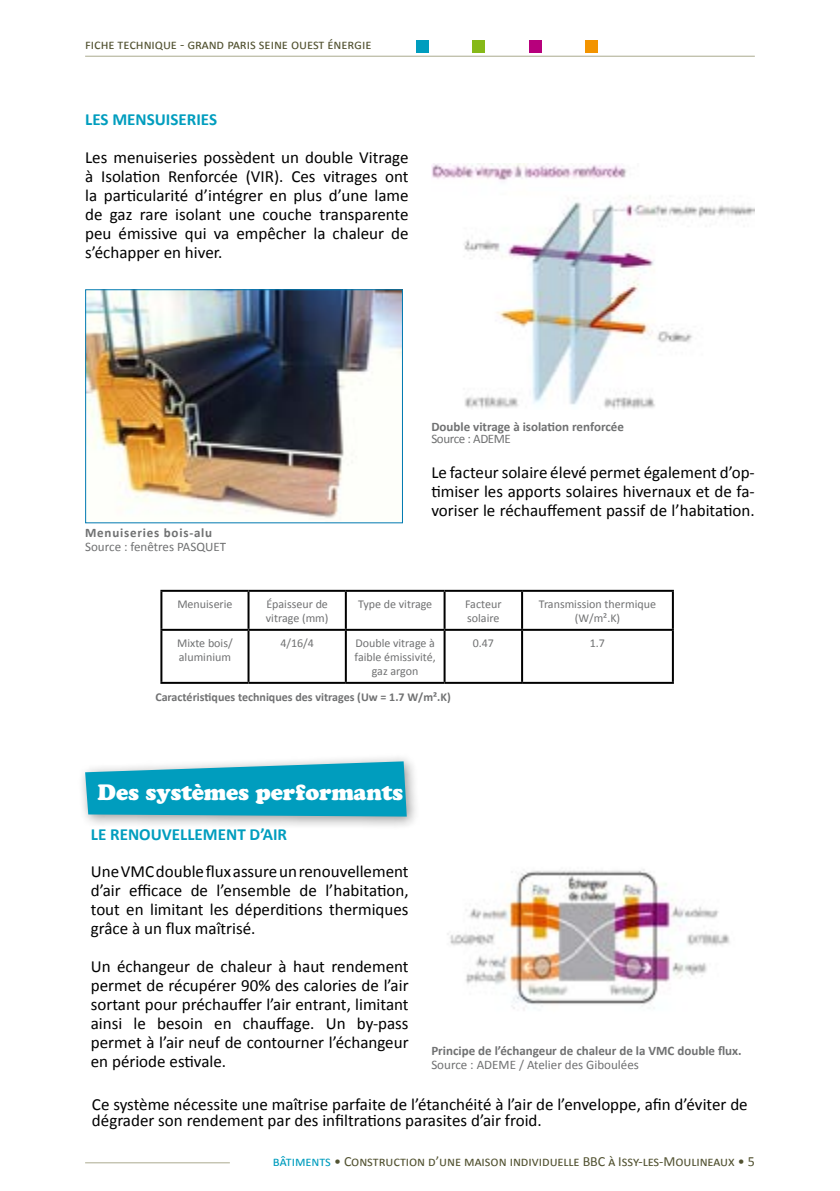
<style>
.page{position:relative;width:840px;height:1191px;background:#fff}
.page>*{position:absolute;margin:0;border:0;box-sizing:border-box;transform-origin:0 0}
.t1{font:22px "Cooper Black Std";letter-spacing:-.01em;color:#fff}
.t2{font:17px/19px "Calibri";color:#000;text-align:justify}
.t3{font:700 17px "Calibri";color:#009dbe}
.t4{font:14px "Calibri";letter-spacing:-.005em;color:#525231}
.t5{font:700 13px "Calibri";color:#707172}
.t6{font:13px "Calibri";color:#707172}
.t7{font:700 13px "Calibri";letter-spacing:.06em;color:#707172}
.t8{font:12px/14px "Calibri";color:#707172}
.t9{font:700 12px "Calibri";color:#707172}
.s1{color:#009dbe}
</style>
<div class="page">
<hr style="left:85px;top:56px;width:669px;height:1px;background:#abaa8f">
<div style="left:415px;top:40px;width:13px;height:12px;background:#009dbe"></div>
<div style="left:472px;top:40px;width:12px;height:12px;background:#86b918"></div>
<div style="left:528px;top:40px;width:13px;height:12px;background:#b7007c"></div>
<div style="left:584px;top:40px;width:13px;height:12px;background:#f39400"></div>
<hr style="left:85px;top:1162px;width:145px;height:1px;background:#abaa8f">
<img style="left:87px;top:291px;width:314px;height:228px">
<div style="left:85px;top:289px;width:318px;height:234px;border:1px solid #0079b1"></div>
<hr style="left:160px;top:590px;width:88px;height:2px;background:#000">
<hr style="left:160px;top:592px;width:2px;height:37px;background:#000">
<hr style="left:248px;top:590px;width:97px;height:2px;background:#000">
<hr style="left:247px;top:592px;width:2px;height:37px;background:#000">
<hr style="left:345px;top:590px;width:99px;height:2px;background:#000">
<hr style="left:344px;top:592px;width:2px;height:37px;background:#000">
<hr style="left:444px;top:590px;width:78px;height:2px;background:#000">
<hr style="left:443px;top:592px;width:2px;height:37px;background:#000">
<hr style="left:522px;top:590px;width:151px;height:2px;background:#000">
<hr style="left:521px;top:592px;width:2px;height:37px;background:#000">
<hr style="left:671px;top:592px;width:2px;height:37px;background:#000">
<hr style="left:160px;top:629px;width:88px;height:2px;background:#000">
<hr style="left:160px;top:631px;width:2px;height:51px;background:#000">
<hr style="left:248px;top:629px;width:97px;height:2px;background:#000">
<hr style="left:247px;top:631px;width:2px;height:51px;background:#000">
<hr style="left:345px;top:629px;width:99px;height:2px;background:#000">
<hr style="left:344px;top:631px;width:2px;height:51px;background:#000">
<hr style="left:444px;top:629px;width:78px;height:2px;background:#000">
<hr style="left:443px;top:631px;width:2px;height:51px;background:#000">
<hr style="left:522px;top:629px;width:151px;height:2px;background:#000">
<hr style="left:521px;top:631px;width:2px;height:51px;background:#000">
<hr style="left:671px;top:631px;width:2px;height:51px;background:#000">
<hr style="left:160px;top:682px;width:88px;height:2px;background:#000">
<hr style="left:248px;top:682px;width:97px;height:2px;background:#000">
<hr style="left:345px;top:682px;width:99px;height:2px;background:#000">
<hr style="left:444px;top:682px;width:78px;height:2px;background:#000">
<hr style="left:522px;top:682px;width:151px;height:2px;background:#000">
<div style="left:77px;top:753px;width:342px;height:76px;background:#000;opacity:.4"></div>
<svg style="left:85px;top:761px;width:321px;height:55px;background:#1ca6c3"></svg>
<img style="left:447px;top:869px;width:283px;height:141px">
<img style="left:431px;top:164px;width:323px;height:245px">
<p class="t4" style="left:85px;top:36px;width:288px">fiche technique - grand paris seine ouest énergie</p>
<p class="t3" style="left:85px;top:108px;width:133px">LES MENSUISERIES</p>
<p class="t2" style="left:85px;top:148px;width:325px">Les menuiseries possèdent un double Vitrage à Isolation Renforcée (VIR). Ces vitrages ont la particularité d’intégrer en plus d’une lame de gaz rare isolant une couche transparente peu émissive qui va empêcher la chaleur de s’échapper en hiver.</p>
<p class="t7" style="left:85px;top:524px;width:129px">Menuiseries bois-alu</p>
<p class="t6" style="left:85px;top:538px;width:142px">Source : fenêtres PASQUET</p>
<p class="t5" style="left:431px;top:418px;width:194px">Double vitrage à isolation renforcée</p>
<p class="t6" style="left:431px;top:430px;width:81px">Source : ADEME</p>
<p class="t2" style="left:431px;top:463px;width:325px">Le facteur solaire élevé permet également d’op&shy;timiser les apports solaires hivernaux et de fa&shy;voriser le réchauffement passif de l’habitation.</p>
<p class="t8" style="left:177px;top:597px;width:57px">Menuiserie</p>
<p class="t8" style="left:266px;top:597px;width:64px">Épaisseur de vitrage (mm)</p>
<p class="t8" style="left:358px;top:597px;width:76px">Type de vitrage</p>
<p class="t8" style="left:465px;top:597px;width:38px">Facteur solaire</p>
<p class="t8" style="left:538px;top:597px;width:118px;text-align:center">Transmission thermique (W/m².K)</p>
<p class="t8" style="left:177px;top:636px;width:57px">Mixte bois/ aluminium</p>
<p class="t8" style="left:280px;top:636px;width:35px">4/16/4</p>
<p class="t8" style="left:354px;top:636px;width:83px;text-align:center">Double vitrage à faible émissivité, gaz argon</p>
<p class="t8" style="left:472px;top:636px;width:23px">0.47</p>
<p class="t8" style="left:589px;top:636px;width:17px">1.7</p>
<p class="t9" style="left:155px;top:690px;width:297px">Caractéristiques techniques des vitrages (Uw = 1.7 W/m².K)</p>
<p class="t1" style="left:98px;top:779px;width:307px">Des systèmes performants</p>
<p class="t3" style="left:91px;top:823px;width:198px">LE RENOUVELLEMENT D’AIR</p>
<p class="t2" style="left:91px;top:862px;width:319px">Une VMC double flux assure un renouvellement d’air efficace de l’ensemble de l’habitation, tout en limitant les déperditions thermiques grâce à un flux maîtrisé.</p>
<p class="t2" style="left:91px;top:957px;width:319px">Un échangeur de chaleur à haut rendement permet de récupérer 90% des calories de l’air sortant pour préchauffer l’air entrant, limitant ainsi le besoin en chauffage. Un by-pass permet à l’air neuf de contourner l’échangeur en période estivale.</p>
<p class="t5" style="left:431px;top:1042px;width:312px">Principe de l’échangeur de chaleur de la VMC double flux.</p>
<p class="t6" style="left:431px;top:1056px;width:209px">Source : ADEME / Atelier des Giboulées</p>
<p class="t2" style="left:92px;top:1096px;width:657px;line-height:16px">Ce système nécessite une maîtrise parfaite de l’étanchéité à l’air de l’enveloppe, afin d’éviter de dégrader son rendement par des infiltrations parasites d’air froid.</p>
<p class="t4" style="left:273px;top:1152px;width:483px"><span class="s1">bâtiments</span> • Construction d’une maison individuelle BBC à Issy-les-Moulineaux • 5</p>
</div>
